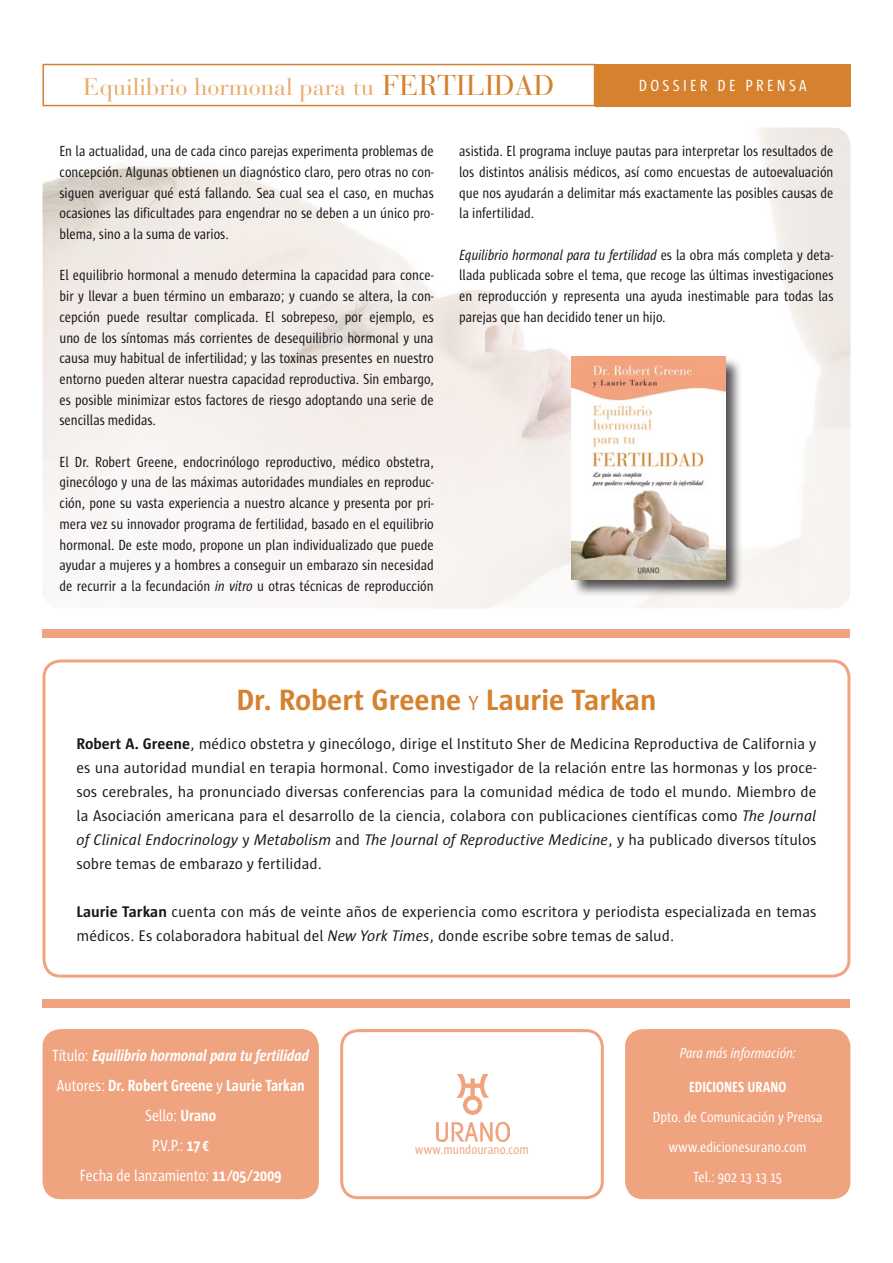
<style>
.page{position:relative;width:893px;height:1263px;background:#fff}
.page>*{position:absolute;margin:0;border:0;box-sizing:border-box;transform-origin:0 0}
.t1{font:700 30px "Sun";color:#d5812d}
.t2{font:24px "Bauer Bodoni";color:#eaab6b}
.t3{font:16.5px/30px "Sun Cd";color:#fff;text-align:center}
.t4{font:16.5px "Sun Cd";letter-spacing:.2em;color:#fff}
.t5{font:15.75px/24px "Sun";color:#1a171b;text-align:justify}
.t6{font:15px/20.7px "Sun Cd";color:#1a171b;text-align:justify}
.t7{font:15px/30px "Sun Cd";color:#fff;text-align:center}
.t8{font:italic 15px "Sun Cd";color:#fff}
.t9{font:700 15px "Sun Cd";letter-spacing:.005em;color:#fff}
.t10{font:13.5px "Sun Cd";letter-spacing:.005em;color:#f0a37f}
.s1{font-size:28.5px;color:#d5812d}
.s2{font-style:italic}
.s3{font-weight:400;font-size:21px}
.s4{font-weight:700}
.s5{font-weight:700;font-style:italic}
</style>
<div class="page">
<div style="left:43px;top:64px;width:552px;height:42px;background:#fff;border:2px solid #d5812d"></div>
<div style="left:43px;top:630px;width:807px;height:8px;background:#f0a37f"></div>
<div style="left:43px;top:999px;width:807px;height:9px;background:#f0a37f"></div>
<div style="left:43px;top:1029px;width:276px;height:170px;background:#f0a37f;border-radius:18px"></div>
<div style="left:43px;top:659px;width:807px;height:318px;border:3px solid #f0a37f;border-radius:17px"></div>
<div style="left:595px;top:64px;width:255px;height:42px;background:#d5812d"></div>
<div style="left:570px;top:355px;width:172px;height:242px;background:#1a171b;opacity:.75"></div>
<img style="left:572px;top:357px;width:153px;height:222px">
<div style="left:340px;top:1029px;width:264px;height:170px;border:3px solid #f0a37f;border-radius:17px"></div>
<img style="left:436px;top:1074px;width:73px;height:67px">
<div style="left:625px;top:1029px;width:225px;height:170px;background:#f0a37f;border-radius:18px"></div>
<h2 class="t2" style="left:83px;top:72px;width:472px">Equilibrio hormonal para tu <span class="s1">fertilidad</span></h2>
<p class="t4" style="left:639px;top:76px;width:169px">DOSSIER DE PRENSA</p>
<p class="t6" style="left:60px;top:141px;width:376px">En la actualidad, una de cada cinco parejas experimenta problemas de concepción. Algunas obtienen un diagnóstico claro, pero otras no con&shy;siguen averiguar qué está fallando. Sea cual sea el caso, en muchas ocasiones las dificultades para engendrar no se deben a un único pro&shy;blema, sino a la suma de varios.</p>
<p class="t6" style="left:60px;top:265px;width:376px">El equilibrio hormonal a menudo determina la capacidad para conce&shy;bir y llevar a buen término un embarazo; y cuando se altera, la con&shy;cepción puede resultar complicada. El sobrepeso, por ejemplo, es uno de los síntomas más corrientes de desequilibrio hormonal y una causa muy habitual de infertilidad; y las toxinas presentes en nuestro entorno pueden alterar nuestra capacidad reproductiva. Sin embargo, es posible minimizar estos factores de riesgo adoptando una serie de sencillas medidas.</p>
<p class="t6" style="left:60px;top:452px;width:376px">El Dr. Robert Greene, endocrinólogo reproductivo, médico obstetra, ginecólogo y una de las máximas autoridades mundiales en reproduc&shy;ción, pone su vasta experiencia a nuestro alcance y presenta por pri&shy;mera vez su innovador programa de fertilidad, basado en el equilibrio hormonal. De este modo, propone un plan individualizado que puede ayudar a mujeres y a hombres a conseguir un embarazo sin necesidad de recurrir a la fecundación <span class="s2">in vitro</span> u otras técnicas de reproducción</p>
<p class="t6" style="left:459px;top:141px;width:376px">asistida. El programa incluye pautas para interpretar los resultados de los distintos análisis médicos, así como encuestas de autoevaluación que nos ayudarán a delimitar más exactamente las posibles causas de la infertilidad.</p>
<p class="t6" style="left:459px;top:245px;width:376px"><span class="s2">Equilibrio hormonal para tu fertilidad</span> es la obra más completa y deta&shy;llada publicada sobre el tema, que recoge las últimas investigaciones en reproducción y representa una ayuda inestimable para todas las parejas que han decidido tener un hijo.</p>
<h1 class="t1" style="left:236px;top:683px;width:422px">Dr. Robert Greene <span class="s3">y</span> Laurie Tarkan</h1>
<p class="t5" style="left:77px;top:732px;width:741px"><span class="s4">Robert A. Greene</span>, médico obstetra y ginecólogo, dirige el Instituto Sher de Medicina Reproductiva de California y es una autoridad mundial en terapia hormonal. Como investigador de la relación entre las hormonas y los proce&shy;sos cerebrales, ha pronunciado diversas conferencias para la comunidad médica de todo el mundo. Miembro de la Asociación americana para el desarrollo de la ciencia, colabora con publicaciones científicas como <span class="s2">The Journal of Clinical Endocrinology</span> y <span class="s2">Metabolism</span> and <span class="s2">The Journal of Reproductive Medicine</span>, y ha publicado diversos títulos sobre temas de embarazo y fertilidad.</p>
<p class="t5" style="left:77px;top:900px;width:741px"><span class="s4">Laurie Tarkan</span> cuenta con más de veinte años de experiencia como escritora y periodista especializada en temas médicos. Es colaboradora habitual del <span class="s2">New York Times</span>, donde escribe sobre temas de salud.</p>
<p class="t3" style="left:53px;top:1040px;width:258px">Título: <span class="s5">Equilibrio hormonal para tu fertilidad<br></span>Autores: <span class="s4">Dr. Robert Greene</span> y <span class="s4">Laurie Tarkan<br></span>Sello: <span class="s4">Urano<br></span>P.V.P.: <span class="s4">17 €<br></span>Fecha de lanzamiento: <span class="s4">11/05/2009</span></p>
<p class="t10" style="left:415px;top:1142px;width:115px">www.mundourano.com</p>
<p class="t8" style="left:680px;top:1045px;width:118px">Para más información:</p>
<p class="t9" style="left:689px;top:1079px;width:99px">EDICIONES URANO</p>
<p class="t7" style="left:653px;top:1102px;width:171px">Dpto. de Comunicación y Prensa www.edicionesurano.com<br>Tel.: 902 13 13 15</p>
</div>
